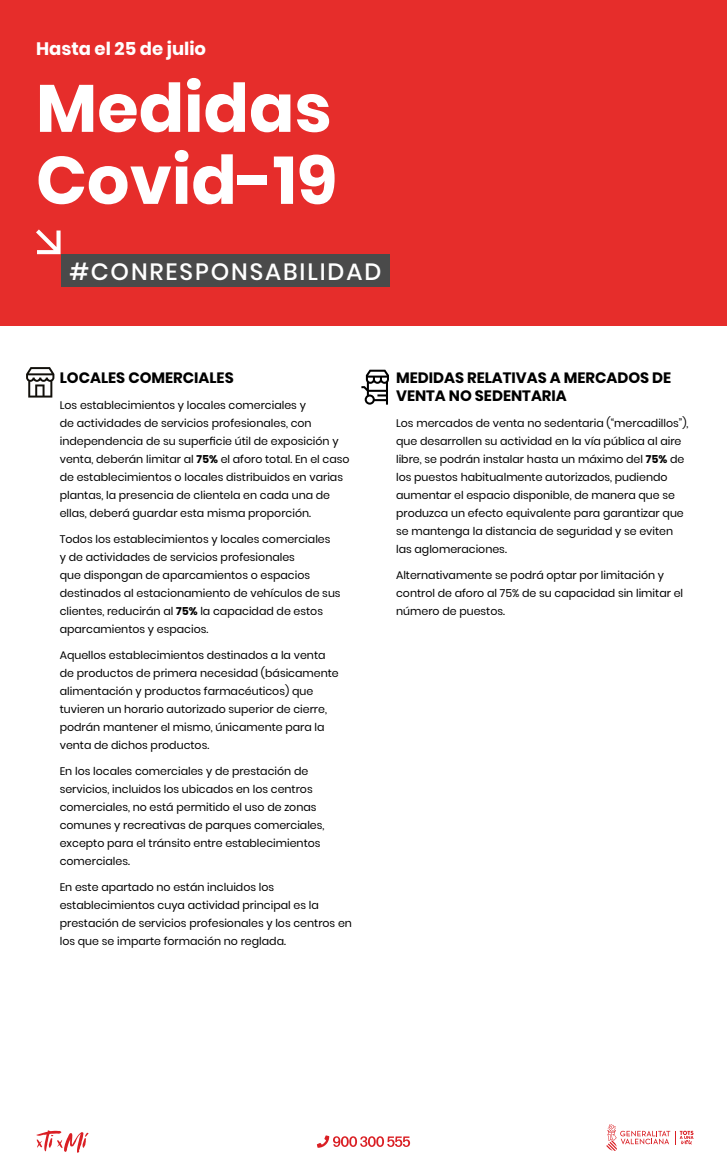
<style>
.page{position:relative;width:727px;height:1175px;background:#fff}
.page>*{position:absolute;margin:0;border:0;box-sizing:border-box;transform-origin:0 0}
.t1{font:700 67px/72px "Poppins";color:#fff}
.t2{font:500 23.5px "Poppins";letter-spacing:.08em;color:#fff}
.t3{font:700 18px "Poppins";color:#fff}
.t4{font:700 15px/18px "Poppins";color:#000}
.t5{font:11px/18px "Poppins";color:#000}
.s1{font-weight:700}
</style>
<div class="page">
<div style="left:0;top:0;width:727px;height:325px;background:#e62d2b"></div>
<svg style="left:36px;top:1130px;width:53px;height:23px"></svg>
<svg style="left:606px;top:1124px;width:87px;height:27px"></svg>
<svg style="left:317px;top:1135px;width:93px;height:13px"></svg>
<svg style="left:26px;top:367px;width:28px;height:31px"></svg>
<svg style="left:361px;top:370px;width:28px;height:35px"></svg>
<div style="left:61px;top:254px;width:328px;height:33px;background:#4a4a4a"></div>
<svg style="left:36px;top:229px;width:25px;height:25px"></svg>
<h3 class="t3" style="left:36px;top:38px;width:172px">Hasta el 25 de julio</h3>
<h1 class="t1" style="left:36px;top:73px;width:303px">Medidas<br>Covid-19</h1>
<h2 class="t2" style="left:69px;top:258px;width:313px">#CONRESPONSABILIDAD</h2>
<h3 class="t4" style="left:60px;top:369px;width:175px">LOCALES COMERCIALES</h3>
<p class="t5" style="left:60px;top:396px;width:291px">Los establecimientos y locales comerciales y<br>de actividades de servicios profesionales, con independencia de su superficie útil de exposición y venta, deberán limitar al <span class="s1">75%</span> el aforo total. En el caso de establecimientos o locales distribuidos en varias plantas, la presencia de clientela en cada una de ellas, deberá guardar esta misma proporción.</p>
<p class="t5" style="left:60px;top:530px;width:282px">Todos los establecimientos y locales comerciales<br>y de actividades de servicios profesionales<br>que dispongan de aparcamientos o espacios destinados al estacionamiento de vehículos de sus clientes, reducirán al <span class="s1">75%</span> la capacidad de estos aparcamientos y espacios.</p>
<p class="t5" style="left:60px;top:646px;width:280px">Aquellos establecimientos destinados a la venta de productos de primera necesidad (básicamente alimentación y productos farmacéuticos) que tuvieren un horario autorizado superior de cierre, podrán mantener el mismo, únicamente para la venta de dichos productos.</p>
<p class="t5" style="left:60px;top:762px;width:266px">En los locales comerciales y de prestación de servicios, incluidos los ubicados en los centros comerciales, no está permitido el uso de zonas comunes y recreativas de parques comerciales, excepto para el tránsito entre establecimientos comerciales.</p>
<p class="t5" style="left:60px;top:878px;width:294px">En este apartado no están incluidos los establecimientos cuya actividad principal es la prestación de servicios profesionales y los centros en los que se imparte formación no reglada.</p>
<h3 class="t4" style="left:396px;top:369px;width:277px">MEDIDAS RELATIVAS A MERCADOS DE<br>VENTA NO SEDENTARIA</h3>
<p class="t5" style="left:396px;top:414px;width:294px">Los mercados de venta no sedentaria (“mercadillos”), que desarrollen su actividad en la vía pública al aire libre, se podrán instalar hasta un máximo del <span class="s1">75%</span> de los puestos habitualmente autorizados, pudiendo aumentar el espacio disponible, de manera que se produzca un efecto equivalente para garantizar que se mantenga la distancia de seguridad y se eviten las aglomeraciones.</p>
<p class="t5" style="left:396px;top:566px;width:289px">Alternativamente se podrá optar por limitación y control de aforo al 75% de su capacidad sin limitar el número de puestos.</p>
</div>
